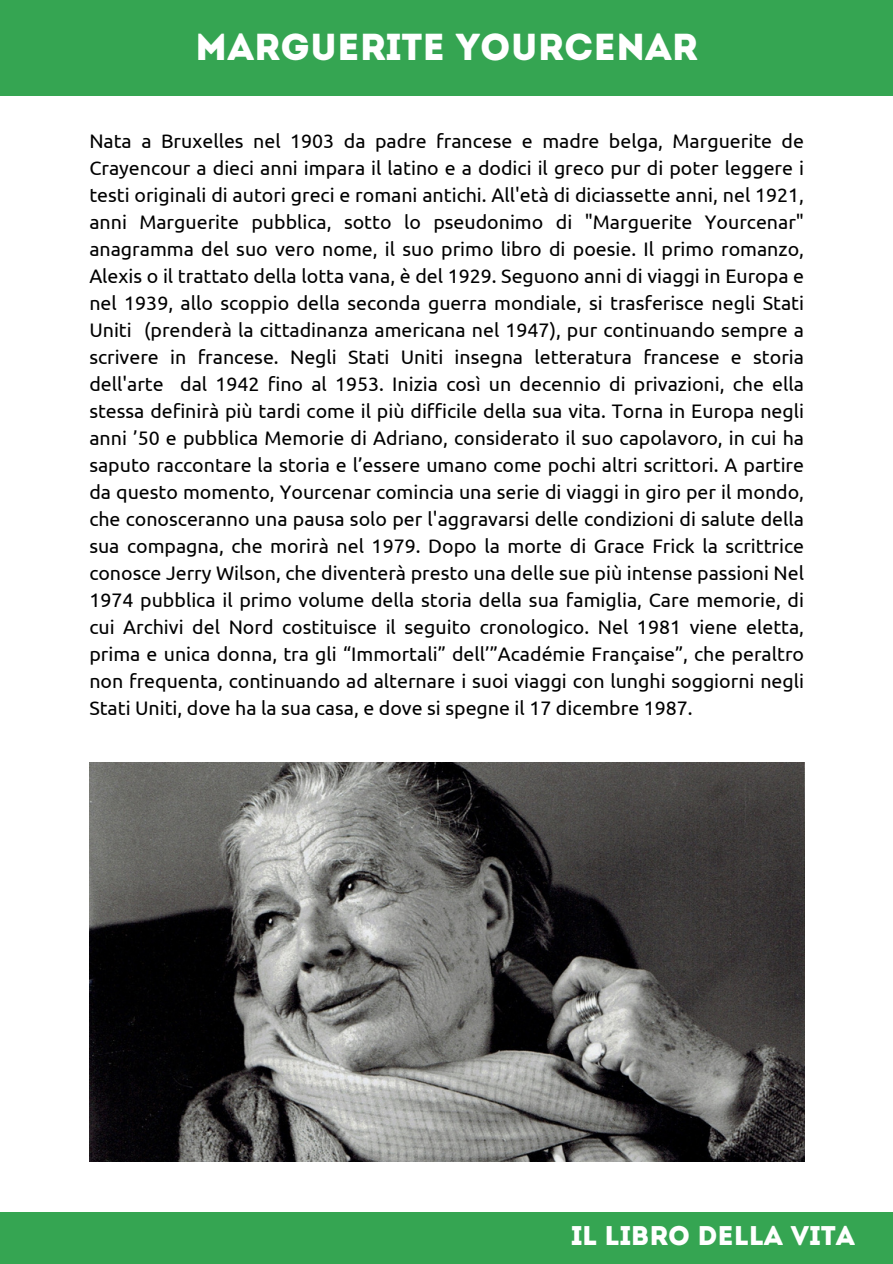
<style>
.page{position:relative;width:893px;height:1264px;background:#fff}
.page>*{position:absolute;margin:0;border:0;box-sizing:border-box;transform-origin:0 0}
.t1{font:37.5px "Intro";color:#fff}
.t2{font:27px "Intro";color:#fff}
.t3{font:19.5px/27px "Ubuntu";color:#000;text-align:justify}
</style>
<div class="page">
<div style="left:0;top:0;width:892px;height:96px;background:#35a552"></div>
<div style="left:0;top:1212px;width:892px;height:51px;background:#35a552"></div>
<img style="left:89px;top:762px;width:715px;height:399px">
<h1 class="t1" style="left:195px;top:31px;width:504px">MARGUERITE YOURCENAR</h1>
<p class="t3" style="left:89px;top:127px;width:716px">Nata a Bruxelles nel 1903 da padre francese e madre belga, Marguerite de Crayencour a dieci anni impara il latino e a dodici il greco pur di poter leggere i testi originali di autori greci e romani antichi. All'età di diciassette anni, nel 1921, anni Marguerite pubblica, sotto lo pseudonimo di "Marguerite Yourcenar" anagramma del suo vero nome, il suo primo libro di poesie. Il primo romanzo, Alexis o il trattato della lotta vana, è del 1929. Seguono anni di viaggi in Europa e nel 1939, allo scoppio della seconda guerra mondiale, si trasferisce negli Stati Uniti (prenderà la cittadinanza americana nel 1947), pur continuando sempre a scrivere in francese. Negli Stati Uniti insegna letteratura francese e storia dell'arte dal 1942 fino al 1953. Inizia così un decennio di privazioni, che ella stessa definirà più tardi come il più difficile della sua vita. Torna in Europa negli anni ’50 e pubblica Memorie di Adriano, considerato il suo capolavoro, in cui ha saputo raccontare la storia e l’essere umano come pochi altri scrittori. A partire da questo momento, Yourcenar comincia una serie di viaggi in giro per il mondo, che conosceranno una pausa solo per l'aggravarsi delle condizioni di salute della sua compagna, che morirà nel 1979. Dopo la morte di Grace Frick la scrittrice conosce Jerry Wilson, che diventerà presto una delle sue più intense passioni Nel 1974 pubblica il primo volume della storia della sua famiglia, Care memorie, di cui Archivi del Nord costituisce il seguito cronologico. Nel 1981 viene eletta, prima e unica donna, tra gli “Immortali” dell’”Académie Française”, che peraltro non frequenta, continuando ad alternare i suoi viaggi con lunghi soggiorni negli Stati Uniti, dove ha la sua casa, e dove si spegne il 17 dicembre 1987.</p>
<h2 class="t2" style="left:571px;top:1224px;width:285px">il LIBRO DELLA vita</h2>
</div>
